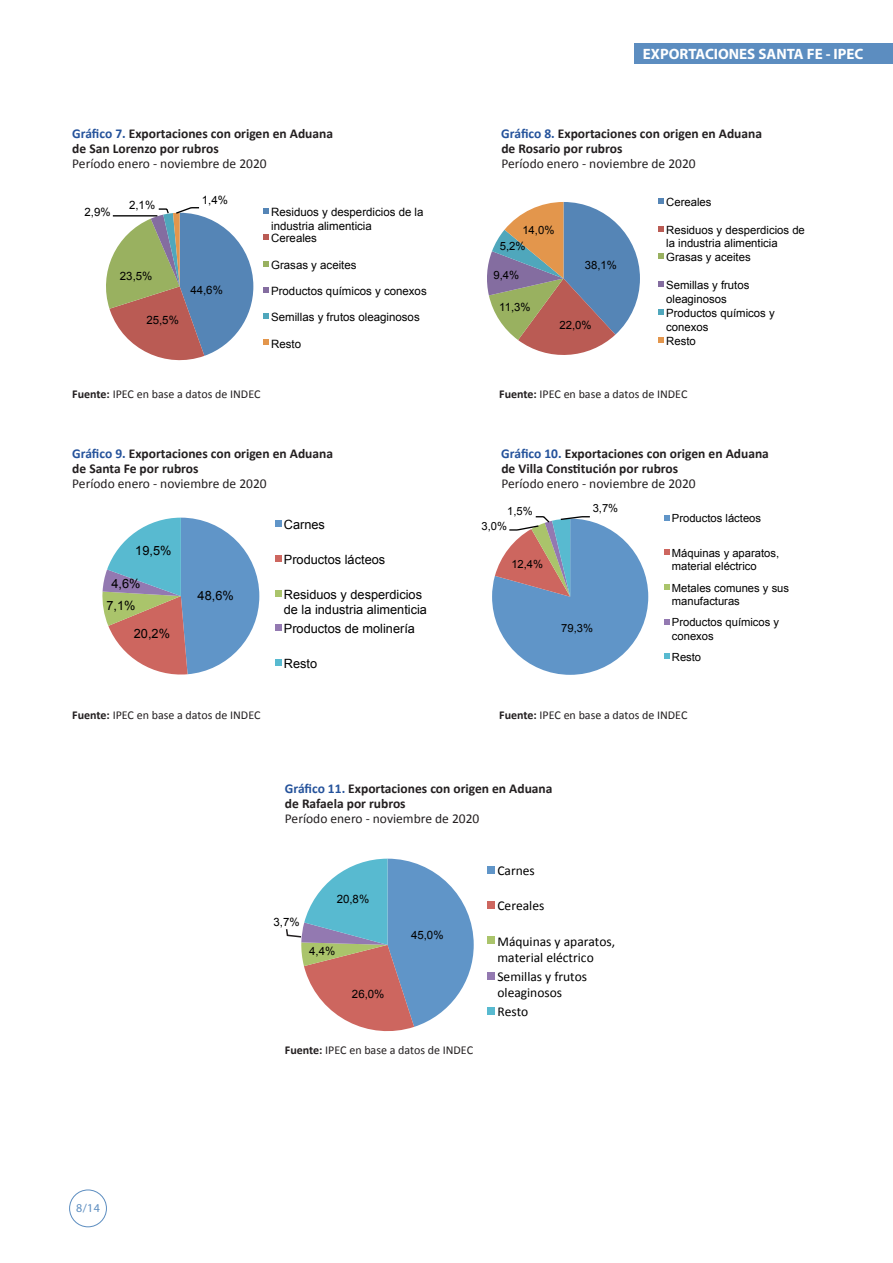
<style>
.page{position:relative;width:893px;height:1263px;background:#fff}
.page>*{position:absolute;margin:0;border:0;box-sizing:border-box;transform-origin:0 0}
.t1{font:700 15px "Myriad Pro";color:#fff}
.Texto{font:700 13.5px "Calibri";color:#231f20}
.Texto-2{font:13.5px "Calibri";color:#231f20}
.t2{font:13.5px/16.2px "Calibri";color:#000}
.t3{font:12.75px/15px "Arial";color:#000}
.Texto-3{font:12px "Calibri";color:#231f20}
.t4{font:12px "Myriad Pro";color:#5c8dc0}
.t5{font:11.55px/13.2px "Arial";color:#000}
.t6{font:11.4px/13.4px "Arial";color:#000}
.t7{font:11.25px/13.2px "Arial";color:#000}
.s1{color:#24529b}
.s2{font-weight:700}
</style>
<div class="page">
<div style="left:69px;top:1189px;width:38px;height:38px;border:1px solid #5c8dc0;border-radius:50%"></div>
<div style="left:634px;top:43px;width:259px;height:21px;background:#5c8dc0"></div>
<svg style="left:106px;top:207px;width:147px;height:154px"></svg>
<svg style="left:263px;top:208px;width:6px;height:6px"></svg>
<svg style="left:263px;top:234px;width:6px;height:6px"></svg>
<svg style="left:263px;top:261px;width:6px;height:5px"></svg>
<svg style="left:263px;top:287px;width:6px;height:6px"></svg>
<svg style="left:263px;top:313px;width:6px;height:6px"></svg>
<svg style="left:263px;top:340px;width:6px;height:5px"></svg>
<svg style="left:487px;top:202px;width:153px;height:153px"></svg>
<svg style="left:658px;top:198px;width:6px;height:6px"></svg>
<svg style="left:658px;top:226px;width:6px;height:5px"></svg>
<svg style="left:658px;top:254px;width:6px;height:5px"></svg>
<svg style="left:658px;top:281px;width:6px;height:6px"></svg>
<svg style="left:658px;top:309px;width:6px;height:6px"></svg>
<svg style="left:658px;top:337px;width:6px;height:6px"></svg>
<svg style="left:102px;top:518px;width:157px;height:157px"></svg>
<svg style="left:275px;top:520px;width:6px;height:6px"></svg>
<svg style="left:275px;top:555px;width:6px;height:6px"></svg>
<svg style="left:275px;top:590px;width:6px;height:6px"></svg>
<svg style="left:275px;top:625px;width:6px;height:6px"></svg>
<div style="left:275px;top:659px;width:6px;height:7px;background:#58bad0"></div>
<svg style="left:492px;top:516px;width:156px;height:159px"></svg>
<svg style="left:664px;top:515px;width:6px;height:5px"></svg>
<svg style="left:664px;top:549px;width:6px;height:6px"></svg>
<svg style="left:664px;top:584px;width:6px;height:6px"></svg>
<svg style="left:664px;top:619px;width:6px;height:5px"></svg>
<svg style="left:664px;top:653px;width:6px;height:6px"></svg>
<div style="left:487px;top:866px;width:7px;height:8px;background:#6095c8"></div>
<div style="left:487px;top:901px;width:7px;height:8px;background:#cd665f"></div>
<div style="left:487px;top:936px;width:7px;height:8px;background:#aac46b"></div>
<div style="left:487px;top:972px;width:7px;height:7px;background:#9379b1"></div>
<div style="left:487px;top:1007px;width:7px;height:7px;background:#58bad0"></div>
<svg style="left:285px;top:859px;width:189px;height:173px"></svg>
<p class="t1" style="left:643px;top:44px;width:222px">EXPORTACIONES SANTA FE - IPEC</p>
<p class="Texto" style="left:72px;top:125px;width:262px"><span class="s1">Gráfico 7.</span> Exportaciones con origen en Aduana</p>
<p class="Texto" style="left:501px;top:125px;width:262px"><span class="s1">Gráfico 8.</span> Exportaciones con origen en Aduana</p>
<p class="Texto" style="left:72px;top:140px;width:148px">de San Lorenzo por rubros</p>
<p class="Texto" style="left:501px;top:140px;width:123px">de Rosario por rubros</p>
<p class="Texto-2" style="left:72px;top:155px;width:196px">Período enero - noviembre de 2020</p>
<p class="Texto-2" style="left:501px;top:155px;width:196px">Período enero - noviembre de 2020</p>
<p class="t5" style="left:85px;top:205px;width:28px">2,9%</p>
<p class="t5" style="left:129px;top:199px;width:28px">2,1%</p>
<p class="t5" style="left:202px;top:193px;width:28px">1,4%</p>
<p class="t5" style="left:120px;top:270px;width:34px">23,5%</p>
<p class="t5" style="left:146px;top:314px;width:34px">25,5%</p>
<p class="t5" style="left:190px;top:284px;width:34px">44,6%</p>
<p class="t5" style="left:271px;top:205px;width:154px">Residuos y desperdicios de la industria alimenticia<br>Cereales</p>
<p class="t5" style="left:271px;top:258px;width:87px">Grasas y aceites</p>
<p class="t5" style="left:271px;top:284px;width:157px">Productos químicos y conexos</p>
<p class="t5" style="left:271px;top:311px;width:150px">Semillas y frutos oleaginosos</p>
<p class="t5" style="left:271px;top:337px;width:31px">Resto</p>
<p class="t6" style="left:522px;top:223px;width:34px">14,0%</p>
<p class="t6" style="left:500px;top:240px;width:27px">5,2%</p>
<p class="t6" style="left:493px;top:268px;width:27px">9,4%</p>
<p class="t6" style="left:499px;top:300px;width:33px">11,3%</p>
<p class="t6" style="left:585px;top:259px;width:34px">38,1%</p>
<p class="t6" style="left:559px;top:319px;width:34px">22,0%</p>
<p class="t6" style="left:666px;top:195px;width:47px">Cereales</p>
<p class="t6" style="left:666px;top:223px;width:140px">Residuos y desperdicios de la industria alimenticia</p>
<p class="t6" style="left:666px;top:251px;width:86px">Grasas y aceites</p>
<p class="t6" style="left:666px;top:279px;width:85px">Semillas y frutos oleaginosos</p>
<p class="t6" style="left:666px;top:307px;width:110px">Productos químicos y conexos</p>
<p class="t6" style="left:666px;top:334px;width:31px">Resto</p>
<p class="Texto-3" style="left:72px;top:387px;width:190px"><span class="s2">Fuente:</span> IPEC en base a datos de INDEC</p>
<p class="Texto-3" style="left:499px;top:387px;width:190px"><span class="s2">Fuente:</span> IPEC en base a datos de INDEC</p>
<p class="Texto" style="left:72px;top:445px;width:262px"><span class="s1">Gráfico 9.</span> Exportaciones con origen en Aduana</p>
<p class="Texto" style="left:501px;top:445px;width:269px"><span class="s1">Gráfico 10.</span> Exportaciones con origen en Aduana</p>
<p class="Texto" style="left:72px;top:460px;width:128px">de Santa Fe por rubros</p>
<p class="Texto" style="left:501px;top:460px;width:178px">de Villa Constitución por rubros</p>
<p class="Texto-2" style="left:72px;top:475px;width:196px">Período enero - noviembre de 2020</p>
<p class="Texto-2" style="left:501px;top:475px;width:196px">Período enero - noviembre de 2020</p>
<p class="t3" style="left:135px;top:543px;width:38px">19,5%</p>
<p class="t3" style="left:111px;top:576px;width:31px">4,6%</p>
<p class="t3" style="left:106px;top:598px;width:31px">7,1%</p>
<p class="t3" style="left:134px;top:626px;width:38px">20,2%</p>
<p class="t3" style="left:198px;top:588px;width:38px">48,6%</p>
<p class="t3" style="left:284px;top:517px;width:43px">Carnes</p>
<p class="t3" style="left:284px;top:552px;width:103px">Productos lácteos</p>
<p class="t3" style="left:284px;top:587px;width:145px">Residuos y desperdicios de la industria alimenticia</p>
<p class="t3" style="left:284px;top:622px;width:133px">Productos de molinería</p>
<p class="t3" style="left:284px;top:656px;width:35px">Resto</p>
<p class="t7" style="left:507px;top:505px;width:27px">1,5%</p>
<p class="t7" style="left:593px;top:502px;width:27px">3,7%</p>
<p class="t7" style="left:481px;top:519px;width:27px">3,0%</p>
<p class="t7" style="left:511px;top:558px;width:33px">12,4%</p>
<p class="t7" style="left:561px;top:622px;width:33px">79,3%</p>
<p class="t7" style="left:672px;top:512px;width:91px">Productos lácteos</p>
<p class="t7" style="left:672px;top:547px;width:109px">Máquinas y aparatos, material eléctrico</p>
<p class="t7" style="left:672px;top:581px;width:119px">Metales comunes y sus manufacturas</p>
<p class="t7" style="left:672px;top:616px;width:109px">Productos químicos y conexos</p>
<p class="t7" style="left:672px;top:651px;width:31px">Resto</p>
<p class="Texto-3" style="left:72px;top:707px;width:190px"><span class="s2">Fuente:</span> IPEC en base a datos de INDEC</p>
<p class="Texto-3" style="left:499px;top:707px;width:190px"><span class="s2">Fuente:</span> IPEC en base a datos de INDEC</p>
<p class="Texto" style="left:285px;top:780px;width:269px"><span class="s1">Gráfico 11.</span> Exportaciones con origen en Aduana</p>
<p class="Texto" style="left:285px;top:795px;width:122px">de Rafaela por rubros</p>
<p class="Texto-2" style="left:285px;top:810px;width:196px">Período enero - noviembre de 2020</p>
<p class="t4" style="left:76px;top:1201px;width:25px">8/14</p>
<p class="t5" style="left:274px;top:915px;width:28px">3,7%</p>
<p class="t5" style="left:337px;top:893px;width:34px">20,8%</p>
<p class="t5" style="left:309px;top:945px;width:28px">4,4%</p>
<p class="t5" style="left:352px;top:987px;width:34px">26,0%</p>
<p class="t5" style="left:411px;top:928px;width:34px">45,0%</p>
<p class="Texto-3" style="left:285px;top:1043px;width:190px"><span class="s2">Fuente:</span> IPEC en base a datos de INDEC</p>
<p class="t2" style="left:497px;top:863px;width:39px">Carnes</p>
<p class="t2" style="left:497px;top:898px;width:48px">Cereales</p>
<p class="t2" style="left:497px;top:933px;width:119px">Máquinas y aparatos, material eléctrico</p>
<p class="t2" style="left:497px;top:968px;width:91px">Semillas y frutos oleaginosos</p>
<p class="t2" style="left:497px;top:1003px;width:32px">Resto</p>
</div>
